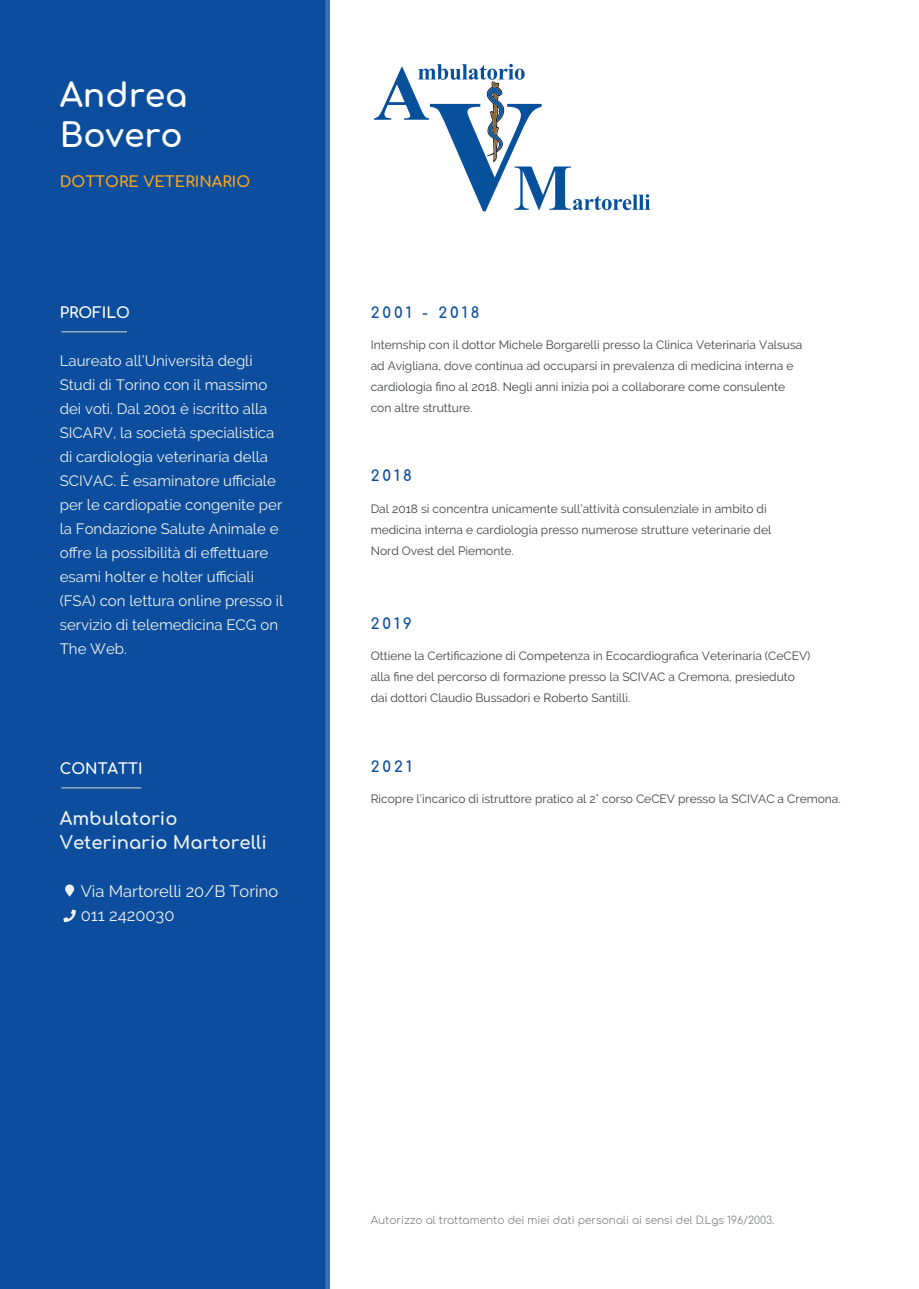
<style>
.page{position:relative;width:919px;height:1289px;background:#fff}
.page>*{position:absolute;margin:0;border:0;box-sizing:border-box;transform-origin:0 0}
.t1{font:700 33px/39.6px "Comfortaa";color:#fff}
.t2{font:700 18px/24px "Comfortaa";color:#eef1f1}
.t3{font:16.5px/24px "Raleway";color:#eef1f1}
.t4{font:15px/24px "Raleway";color:#eef1f1}
.t5{font:700 15px "Comfortaa";letter-spacing:.2em;color:#0c4e9d}
.t6{font:700 15px "Comfortaa";color:#f9a51b}
.t7{font:700 15px "Comfortaa";color:#fff}
.t8{font:12px/21px "Raleway";color:#414242}
.t9{font:300 10.5px "Comfortaa";color:#6c6d6d}
</style>
<div class="page">
<div style="left:0;top:0;width:330px;height:1288px;background:#0c4e9d"></div>
<hr style="left:61px;top:787px;width:80px;height:1px;background:#dcdbda">
<hr style="left:61px;top:331px;width:66px;height:1px;background:#dcdbda">
<svg style="left:63px;top:909px;width:13px;height:13px"></svg>
<svg style="left:65px;top:884px;width:9px;height:12px"></svg>
<svg style="left:374px;top:64px;width:276px;height:147px"></svg>
<div style="left:325px;top:0;width:5px;height:1288px;background:#3973ba"></div>
<h1 class="t1" style="left:60px;top:71px;width:129px">Andrea<br>Bovero</h1>
<p class="t6" style="left:60px;top:168px;width:192px">DOTTORE VETERINARIO</p>
<p class="t7" style="left:60px;top:298px;width:72px">PROFILO</p>
<p class="t4" style="left:60px;top:348px;width:225px">Laureato all’Università degli<br>Studi di Torino con il massimo dei voti. Dal 2001 è iscritto alla<br>SICARV, la società specialistica di cardiologia veterinaria della<br>SCIVAC. È esaminatore ufficiale per le cardiopatie congenite per la Fondazione Salute Animale e offre la possibilità di effettuare esami holter e holter ufficiali (FSA) con lettura online presso il servizio di telemedicina ECG on<br>The Web.</p>
<p class="t7" style="left:60px;top:754px;width:84px">CONTATTI</p>
<h2 class="t2" style="left:60px;top:804px;width:209px">Ambulatorio<br>Veterinario Martorelli</h2>
<h3 class="t3" style="left:81px;top:879px;width:199px">Via Martorelli 20/B Torino<br>011 2420030</h3>
<p class="t5" style="left:371px;top:298px;width:110px">2001 - 2018</p>
<p class="t8" style="left:371px;top:334px;width:433px">Internship con il dottor Michele Borgarelli presso la Clinica Veterinaria Valsusa ad Avigliana, dove continua ad occuparsi in prevalenza di medicina interna e cardiologia fino al 2018. Negli anni inizia poi a collaborare come consulente con altre strutture.</p>
<p class="t5" style="left:371px;top:462px;width:43px">2018</p>
<p class="t8" style="left:371px;top:498px;width:402px">Dal 2018 si concentra unicamente sull’attività consulenziale in ambito di medicina interna e cardiologia presso numerose strutture veterinarie del<br>Nord Ovest del Piemonte.</p>
<p class="t5" style="left:371px;top:609px;width:43px">2019</p>
<p class="t8" style="left:371px;top:645px;width:441px">Ottiene la Certificazione di Competenza in Ecocardiografica Veterinaria (CeCEV) alla fine del percorso di formazione presso la SCIVAC a Cremona, presieduto dai dottori Claudio Bussadori e Roberto Santilli.</p>
<p class="t5" style="left:371px;top:752px;width:43px">2021</p>
<p class="t8" style="left:371px;top:788px;width:471px">Ricopre l’incarico di istruttore pratico al 2° corso CeCEV presso la SCIVAC a Cremona.</p>
<p class="t9" style="left:371px;top:1210px;width:405px">Autorizzo al trattamento dei miei dati personali ai sensi del D.Lgs 196/2003.</p>
</div>
